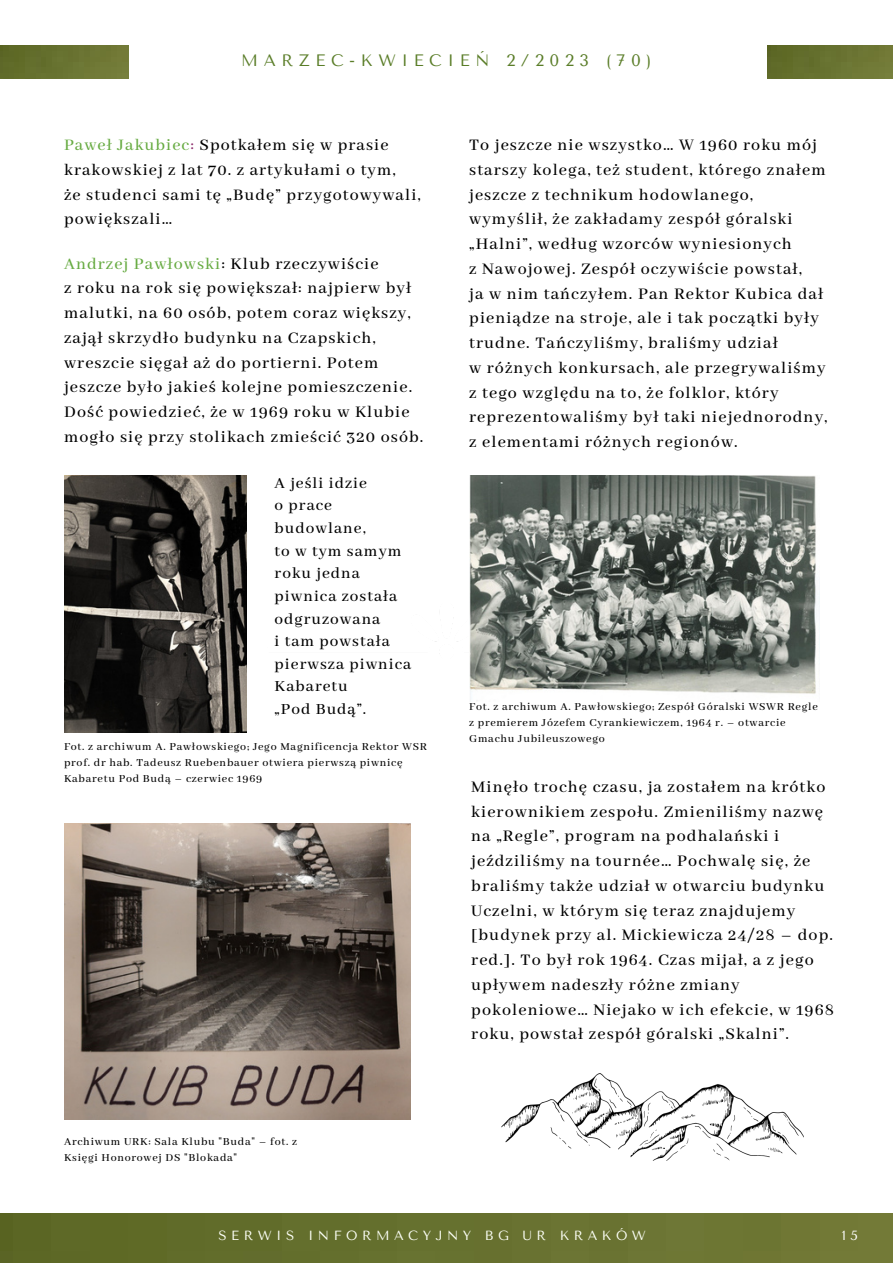
<style>
.page{position:relative;width:893px;height:1264px;background:#fff}
.page>*{position:absolute;margin:0;border:0;box-sizing:border-box;transform-origin:0 0}
.t1{font:500 18px/24.8px "Abhaya Libre";letter-spacing:.06em;color:#000}
.t2{font:500 17.85px/24.8px "Abhaya Libre";letter-spacing:.06em;color:#000}
.t3{font:500 17.25px/22.6px "Abhaya Libre";letter-spacing:.06em;color:#000}
.t4{font:16.5px "Tenor Sans";letter-spacing:.34em;color:#5a7d28}
.t5{font:13.2px "Tenor Sans";letter-spacing:.34em;color:#fcfff6}
.t6{font:13.2px "Tenor Sans";color:#fff}
.t7{font:500 12px/15.9px "Abhaya Libre";letter-spacing:.06em;color:#000}
.s1{color:#67ab42}
.s2{color:#8d2e6d}
</style>
<div class="page">
<img style="left:0;top:46px;width:128px;height:33px">
<img style="left:767px;top:46px;width:125px;height:33px">
<img style="left:0;top:1213px;width:892px;height:49px">
<img style="left:64px;top:475px;width:182px;height:257px">
<img style="left:469px;top:475px;width:348px;height:226px">
<img style="left:64px;top:823px;width:346px;height:296px">
<img style="left:502px;top:1073px;width:301px;height:87px">
<p class="t4" style="left:241px;top:51px;width:411px">MARZEC-KWIECIEŃ 2/2023 (70)</p>
<p class="t2" style="left:64px;top:133px;width:358px"><span class="s1">Paweł Jakubiec</span><span class="s2">:</span> Spotkałem się w prasie krakowskiej z lat 70. z artykułami o tym,<br>że studenci sami tę „Budę” przygotowywali, powiększali…</p>
<p class="t1" style="left:64px;top:252px;width:361px"><span class="s1">Andrzej Pawłowski</span>: Klub rzeczywiście<br>z roku na rok się powiększał: najpierw był malutki, na 60 osób, potem coraz większy, zajął skrzydło budynku na Czapskich, wreszcie sięgał aż do portierni. Potem jeszcze było jakieś kolejne pomieszczenie.<br>Dość powiedzieć, że w 1969 roku w Klubie mogło się przy stolikach zmieścić 320 osób.</p>
<p class="t3" style="left:274px;top:472px;width:138px">A jeśli idzie<br>o prace budowlane,<br>to w tym samym roku jedna piwnica została odgruzowana<br>i tam powstała pierwsza piwnica<br>Kabaretu<br>„Pod Budą”.</p>
<p class="t7" style="left:64px;top:738px;width:364px">Fot. z archiwum A. Pawłowskiego; Jego Magnificencja Rektor WSR prof. dr hab. Tadeusz Ruebenbauer otwiera pierwszą piwnicę<br>Kabaretu Pod Budą – czerwiec 1969</p>
<p class="t7" style="left:64px;top:1134px;width:234px">Archiwum URK: Sala Klubu "Buda" – fot. z<br>Księgi Honorowej DS "Blokada"</p>
<p class="t1" style="left:469px;top:133px;width:360px">To jeszcze nie wszystko… W 1960 roku mój starszy kolega, też student, którego znałem jeszcze z technikum hodowlanego, wymyślił, że zakładamy zespół góralski „Halni”, według wzorców wyniesionych<br>z Nawojowej. Zespół oczywiście powstał,<br>ja w nim tańczyłem. Pan Rektor Kubica dał pieniądze na stroje, ale i tak początki były trudne. Tańczyliśmy, braliśmy udział<br>w różnych konkursach, ale przegrywaliśmy z tego względu na to, że folklor, który reprezentowaliśmy był taki niejednorodny, z elementami różnych regionów.</p>
<p class="t7" style="left:469px;top:699px;width:350px">Fot. z archiwum A. Pawłowskiego; Zespół Góralski WSWR Regle z premierem Józefem Cyrankiewiczem, 1964 r. – otwarcie<br>Gmachu Jubileuszowego</p>
<p class="t1" style="left:471px;top:775px;width:364px">Minęło trochę czasu, ja zostałem na krótko kierownikiem zespołu. Zmieniliśmy nazwę na „Regle”, program na podhalański i jeździliśmy na tournée… Pochwalę się, że braliśmy także udział w otwarciu budynku Uczelni, w którym się teraz znajdujemy [budynek przy al. Mickiewicza 24/28 – dop. red.]. To był rok 1964. Czas mijał, a z jego upływem nadeszły różne zmiany pokoleniowe… Niejako w ich efekcie, w 1968 roku, powstał zespół góralski „Skalni”.</p>
<p class="t5" style="left:218px;top:1228px;width:429px">SERWIS INFORMACYJNY BG UR KRAKÓW</p>
<p class="t6" style="left:841px;top:1227px;width:18px">1 5</p>
</div>
